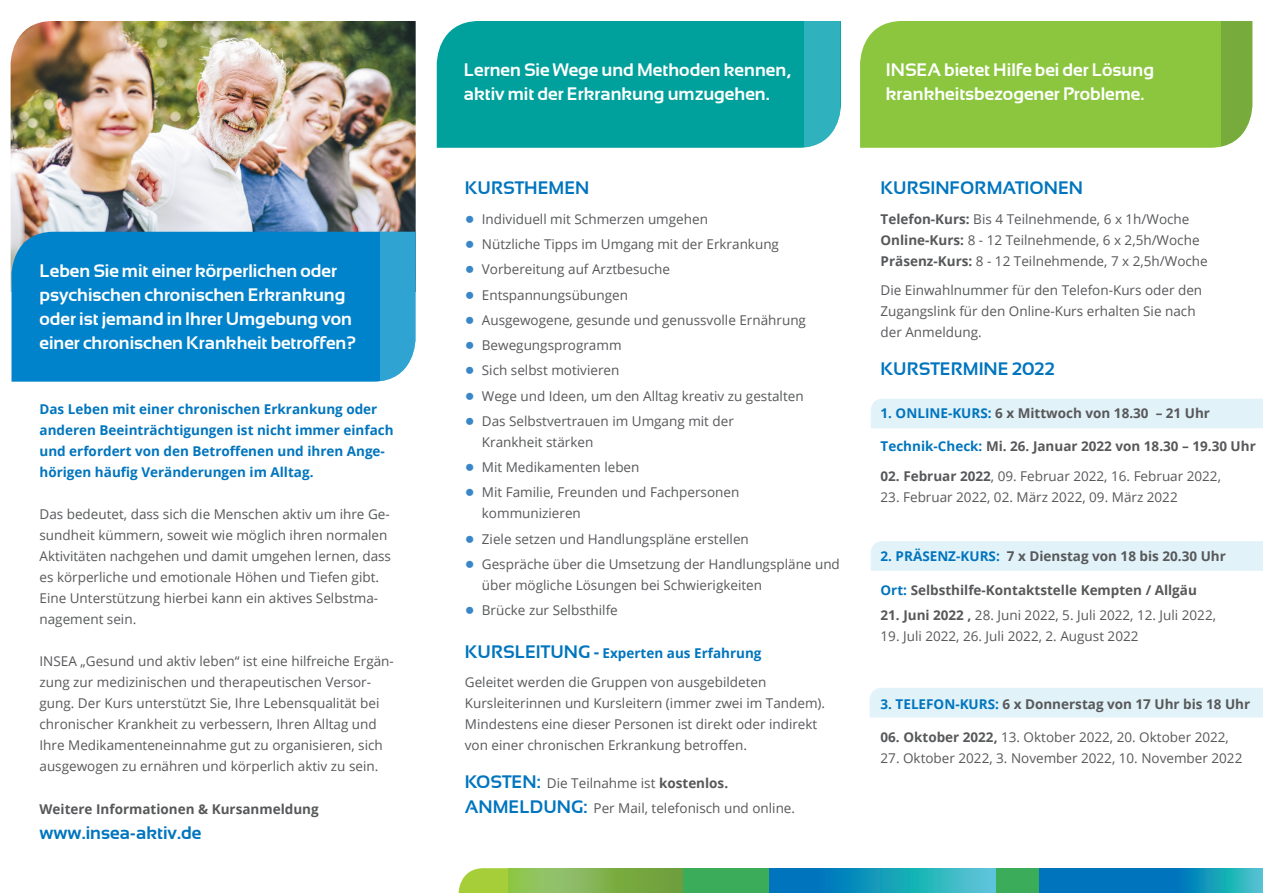
<style>
.page{position:relative;width:1263px;height:893px;background:#fff}
.page>*{position:absolute;margin:0;border:0;box-sizing:border-box;transform-origin:0 0}
.t1{font:700 18px/24px "Sansation";color:#fff}
.t2{font:700 18px "Sansation";color:#0075be}
.t3{font:13.5px/21px "Open Sans";color:#57585a}
.t4{font:700 13.5px "Open Sans";color:#57585a}
.t5{font:700 13.5px/21px "Open Sans";color:#0075be}
.s1{font-family:"Arial";font-size:16.5px;color:#3a87c7}
.s2{font-family:"Sansation";font-size:18px}
.s3{font-family:"Sansation";font-weight:700;font-size:18px;color:#0075be}
.s4{font-weight:700}
.s5{color:#0075be}
</style>
<div class="page">
<img style="left:11px;top:21px;width:405px;height:271px">
<div style="left:871px;top:541px;width:392px;height:30px;background:#e2f2f9"></div>
<div style="left:870px;top:688px;width:393px;height:29px;background:#e2f2f9"></div>
<div style="left:871px;top:399px;width:392px;height:29px;background:#e2f2f9"></div>
<svg style="left:458px;top:868px;width:50px;height:25px"></svg>
<svg style="left:508px;top:868px;width:175px;height:25px;background:#81b34f"></svg>
<div style="left:683px;top:868px;width:432px;height:25px;background:#3aac5a"></div>
<svg style="left:1039px;top:868px;width:224px;height:25px;background:#0b86be"></svg>
<svg style="left:769px;top:868px;width:227px;height:25px;background:#1b9bc0"></svg>
<div style="left:12px;top:232px;width:368px;height:150px;background:#0083ca"></div>
<svg style="left:380px;top:232px;width:35px;height:150px;background:#3caad5"></svg>
<div style="left:437px;top:21px;width:404px;height:127px;background:#00a19c"></div>
<svg style="left:804px;top:21px;width:35px;height:127px;background:#3cb7c1"></svg>
<div style="left:860px;top:21px;width:362px;height:127px;background:#8bc63e"></div>
<svg style="left:1222px;top:21px;width:30px;height:126px;background:#82b24d"></svg>
<p class="t1" style="left:40px;top:258px;width:318px">Leben Sie mit einer körperlichen oder psychischen chronischen Erkrankung oder ist jemand in Ihrer Umgebung von einer chronischen Krankheit betroffen?</p>
<p class="t5" style="left:40px;top:398px;width:356px">Das Leben mit einer chronischen Erkrankung oder anderen Beeinträchtigungen ist nicht immer einfach und erfordert von den Betroffenen und ihren Ange&shy;hörigen häufig Veränderungen im Alltag.</p>
<p class="t3" style="left:40px;top:503px;width:353px">Das bedeutet, dass sich die Menschen aktiv um ihre Ge&shy;sundheit kümmern, soweit wie möglich ihren normalen Aktivitäten nachgehen und damit umgehen lernen, dass es körperliche und emotionale Höhen und Tiefen gibt.</p>
<p class="t3" style="left:40px;top:587px;width:340px">Eine Unterstützung hierbei kann ein aktives Selbstma&shy;nagement sein.</p>
<p class="t3" style="left:40px;top:650px;width:356px">INSEA „Gesund und aktiv leben“ ist eine hilfreiche Ergän&shy;zung zur medizinischen und therapeutischen Versor&shy;gung. Der Kurs unterstützt Sie, Ihre Lebensqualität bei</p>
<p class="t3" style="left:40px;top:713px;width:339px">chronischer Krankheit zu verbessern, Ihren Alltag und</p>
<p class="t3" style="left:40px;top:734px;width:345px">Ihre Medikamenteneinnahme gut zu organisieren, sich</p>
<p class="t3" style="left:40px;top:755px;width:340px">ausgewogen zu ernähren und körperlich aktiv zu sein.</p>
<p class="t4" style="left:40px;top:799px;width:281px">Weitere Informationen &amp; Kursanmeldung</p>
<p class="t2" style="left:40px;top:823px;width:163px">www.insea-aktiv.de</p>
<p class="t1" style="left:464px;top:58px;width:329px">Lernen Sie Wege und Methoden kennen,</p>
<p class="t1" style="left:464px;top:82px;width:307px">aktiv mit der Erkrankung umzugehen.</p>
<p class="t2" style="left:465px;top:178px;width:126px">KURSTHEMEN</p>
<p class="t3" style="left:465px;top:208px;width:245px"><span class="s1">●</span> Individuell mit Schmerzen umgehen</p>
<p class="t3" style="left:465px;top:233px;width:316px"><span class="s1">●</span> Nützliche Tipps im Umgang mit der Erkrankung</p>
<p class="t3" style="left:465px;top:259px;width:207px"><span class="s1">●</span> Vorbereitung auf Arztbesuche</p>
<p class="t3" style="left:465px;top:284px;width:165px"><span class="s1">●</span> Entspannungsübungen</p>
<p class="t3" style="left:465px;top:309px;width:343px"><span class="s1">●</span> Ausgewogene, gesunde und genussvolle Ernährung</p>
<p class="t3" style="left:465px;top:334px;width:158px"><span class="s1">●</span> Bewegungsprogramm</p>
<p class="t3" style="left:465px;top:360px;width:156px"><span class="s1">●</span> Sich selbst motivieren</p>
<p class="t3" style="left:465px;top:385px;width:340px"><span class="s1">●</span> Wege und Ideen, um den Alltag kreativ zu gestalten</p>
<p class="t3" style="left:482px;top:410px;width:254px;text-indent:-17px"><span class="s1">●</span> Das Selbstvertrauen im Umgang mit der<br>Krankheit stärken</p>
<p class="t3" style="left:465px;top:456px;width:176px"><span class="s1">●</span> Mit Medikamenten leben</p>
<p class="t3" style="left:482px;top:482px;width:259px;text-indent:-17px"><span class="s1">●</span> Mit Familie, Freunden und Fachpersonen kommunizieren</p>
<p class="t3" style="left:465px;top:528px;width:286px"><span class="s1">●</span> Ziele setzen und Handlungspläne erstellen</p>
<p class="t3" style="left:482px;top:553px;width:359px;text-indent:-17px"><span class="s1">●</span> Gespräche über die Umsetzung der Handlungspläne und über mögliche Lösungen bei Schwierigkeiten</p>
<p class="t3" style="left:465px;top:599px;width:154px"><span class="s1">●</span> Brücke zur Selbsthilfe</p>
<p class="t5" style="left:465px;top:642px;width:298px"><span class="s2">KURSLEITUNG -</span> Experten aus Erfahrung</p>
<p class="t3" style="left:465px;top:671px;width:362px">Geleitet werden die Gruppen von ausgebildeten Kursleiterinnen und Kursleitern (immer zwei im Tandem).<br>Mindestens eine dieser Personen ist direkt oder indirekt von einer chronischen Erkrankung betroffen.</p>
<p class="t3" style="left:465px;top:772px;width:265px"><span class="s3">KOSTEN:</span> Die Teilnahme ist <span class="s4">kostenlos.</span></p>
<p class="t3" style="left:465px;top:797px;width:332px"><span class="s3">ANMELDUNG:</span> Per Mail, telefonisch und online.</p>
<p class="t1" style="left:886px;top:58px;width:270px">INSEA bietet Hilfe bei der Lösung krankheitsbezogener Probleme.</p>
<p class="t2" style="left:880px;top:178px;width:204px">KURSINFORMATIONEN</p>
<p class="t3" style="left:880px;top:208px;width:329px"><span class="s4">Telefon-Kurs:</span> Bis 4 Teilnehmende, 6 x 1h/Woche<br><span class="s4">Online-Kurs:</span> 8 - 12 Teilnehmende, 6 x 2,5h/Woche<br><span class="s4">Präsenz-Kurs:</span> 8 - 12 Teilnehmende, 7 x 2,5h/Woche</p>
<p class="t3" style="left:880px;top:280px;width:323px">Die Einwahlnummer für den Telefon-Kurs oder den<br>Zugangslink für den Online-Kurs erhalten Sie nach der Anmeldung.</p>
<p class="t2" style="left:880px;top:359px;width:176px">KURSTERMINE 2022</p>
<p class="t4" style="left:880px;top:403px;width:331px"><span class="s5">1. ONLINE-KURS:</span> 6 x Mittwoch von 18.30 – 21 Uhr</p>
<p class="t4" style="left:880px;top:437px;width:377px"><span class="s5">Technik-Check:</span> Mi. 26. Januar 2022 von 18.30 – 19.30 Uhr</p>
<p class="t3" style="left:880px;top:465px;width:342px"><span class="s4">02. Februar 2022</span>, 09. Februar 2022, 16. Februar 2022,</p>
<p class="t3" style="left:880px;top:486px;width:299px">23. Februar 2022, 02. März 2022, 09. März 2022</p>
<p class="t4" style="left:880px;top:547px;width:347px"><span class="s5">2. PRÄSENZ-KURS:</span> 7 x Dienstag von 18 bis 20.30 Uhr</p>
<p class="t4" style="left:880px;top:580px;width:318px"><span class="s5">Ort:</span> Selbsthilfe-Kontaktstelle Kempten / Allgäu</p>
<p class="t3" style="left:880px;top:604px;width:337px"><span class="s4">21. Juni 2022 ,</span> 28. Juni 2022, 5. Juli 2022, 12. Juli 2022,</p>
<p class="t3" style="left:880px;top:625px;width:259px">19. Juli 2022, 26. Juli 2022, 2. August 2022</p>
<p class="t4" style="left:880px;top:694px;width:371px"><span class="s5">3. TELEFON-KURS:</span> 6 x Donnerstag von 17 Uhr bis 18 Uhr</p>
<p class="t3" style="left:880px;top:726px;width:350px"><span class="s4">06. Oktober 2022,</span> 13. Oktober 2022, 20. Oktober 2022,</p>
<p class="t3" style="left:880px;top:747px;width:363px">27. Oktober 2022, 3. November 2022, 10. November 2022</p>
</div>
